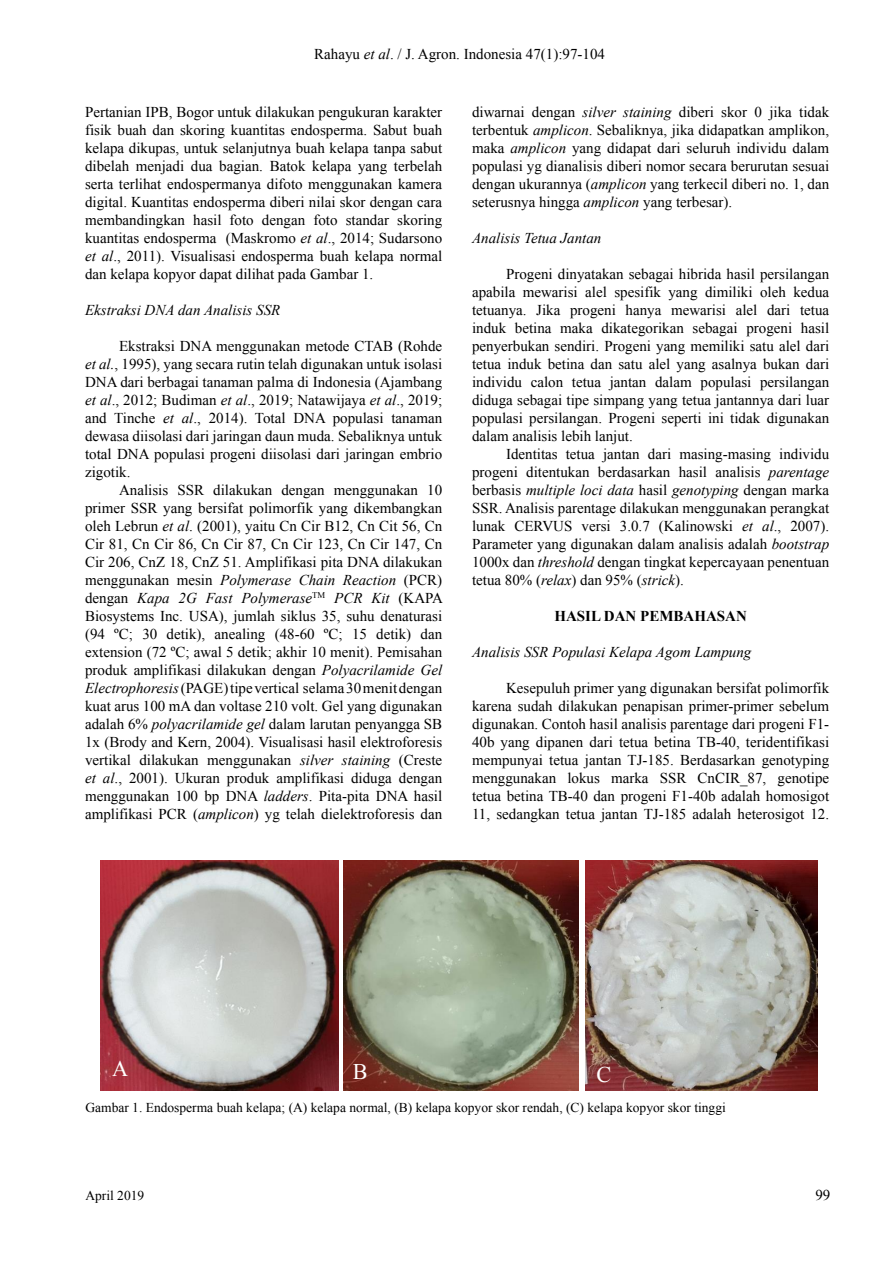
<style>
.page{position:relative;width:893px;height:1263px;background:#fff}
.page>*{position:absolute;margin:0;border:0;box-sizing:border-box;transform-origin:0 0}
.t1{font:22.35px "Times New Roman";color:#fff}
.t2{font:15px/18px "Times New Roman";color:#000;text-align:justify}
.t3{font:italic 15px "Times New Roman";color:#000}
.t4{font:700 15px "Times New Roman";color:#000}
.t5{font:13.5px "Times New Roman";color:#000}
.s1{font-style:italic}
</style>
<div class="page">
<svg style="left:100px;top:860px;width:717px;height:231px"></svg>
<img style="left:100px;top:861px;width:238px;height:230px">
<img style="left:344px;top:860px;width:234px;height:231px">
<img style="left:586px;top:861px;width:231px;height:230px">
<p class="t2" style="left:314px;top:45px;width:292px">Rahayu <span class="s1">et al</span>. / J. Agron. Indonesia 47(1):97-104</p>
<p class="t2" style="left:85px;top:102px;width:359px">Pertanian IPB, Bogor untuk dilakukan pengukuran karakter fisik buah dan skoring kuantitas endosperma. Sabut buah kelapa dikupas, untuk selanjutnya buah kelapa tanpa sabut dibelah menjadi dua bagian. Batok kelapa yang terbelah serta terlihat endospermanya difoto menggunakan kamera digital. Kuantitas endosperma diberi nilai skor dengan cara membandingkan hasil foto dengan foto standar skoring kuantitas endosperma (Maskromo <span class="s1">et al</span>., 2014; Sudarsono <span class="s1">et al</span>., 2011). Visualisasi endosperma buah kelapa normal dan kelapa kopyor dapat dilihat pada Gambar 1.</p>
<p class="t3" style="left:85px;top:299px;width:197px">Ekstraksi DNA dan Analisis SSR</p>
<p class="t2" style="left:85px;top:336px;width:359px;text-indent:34px">Ekstraksi DNA menggunakan metode CTAB (Rohde <span class="s1">et al.</span>, 1995), yang secara rutin telah digunakan untuk isolasi DNA dari berbagai tanaman palma di Indonesia (Ajambang <span class="s1">et al</span>., 2012; Budiman <span class="s1">et al</span>., 2019; Natawijaya <span class="s1">et al</span>., 2019; and Tinche <span class="s1">et al</span>., 2014). Total DNA populasi tanaman dewasa diisolasi dari jaringan daun muda. Sebaliknya untuk total DNA populasi progeni diisolasi dari jaringan embrio zigotik.</p>
<p class="t2" style="left:85px;top:480px;width:359px;text-indent:34px">Analisis SSR dilakukan dengan menggunakan 10 primer SSR yang bersifat polimorfik yang dikembangkan oleh Lebrun <span class="s1">et al</span>. (2001), yaitu Cn Cir B12, Cn Cit 56, Cn Cir 81, Cn Cir 86, Cn Cir 87, Cn Cir 123, Cn Cir 147, Cn Cir 206, CnZ 18, CnZ 51. Amplifikasi pita DNA dilakukan menggunakan mesin <span class="s1">Polymerase Chain Reaction</span> (PCR) dengan <span class="s1">Kapa 2G Fast Polymerase</span><sup>TM</sup> <span class="s1">PCR Kit</span> (KAPA Biosystems Inc. USA), jumlah siklus 35, suhu denaturasi (94 ºC; 30 detik), anealing (48-60 ºC; 15 detik) dan extension (72 ºC; awal 5 detik; akhir 10 menit). Pemisahan produk amplifikasi dilakukan dengan <span class="s1">Polyacrilamide Gel Electrophoresis</span> (PAGE) tipe vertical selama 30 menit dengan kuat arus 100 mA dan voltase 210 volt. Gel yang digunakan adalah 6% <span class="s1">polyacrilamide gel</span> dalam larutan penyangga SB 1x (Brody and Kern, 2004). Visualisasi hasil elektroforesis vertikal dilakukan menggunakan <span class="s1">silver staining</span> (Creste <span class="s1">et al</span>., 2001). Ukuran produk amplifikasi diduga dengan menggunakan 100 bp DNA <span class="s1">ladders</span>. Pita-pita DNA hasil amplifikasi PCR (<span class="s1">amplicon</span>) yg telah dielektroforesis dan</p>
<p class="t2" style="left:472px;top:102px;width:359px">diwarnai dengan <span class="s1">silver staining</span> diberi skor 0 jika tidak terbentuk <span class="s1">amplicon</span>. Sebaliknya, jika didapatkan amplikon, maka <span class="s1">amplicon</span> yang didapat dari seluruh individu dalam populasi yg dianalisis diberi nomor secara berurutan sesuai dengan ukurannya (<span class="s1">amplicon</span> yang terkecil diberi no. 1, dan seterusnya hingga <span class="s1">amplicon</span> yang terbesar).</p>
<p class="t3" style="left:472px;top:227px;width:131px">Analisis Tetua Jantan</p>
<p class="t2" style="left:472px;top:264px;width:359px;text-indent:34px">Progeni dinyatakan sebagai hibrida hasil persilangan apabila mewarisi alel spesifik yang dimiliki oleh kedua tetuanya. Jika progeni hanya mewarisi alel dari tetua induk betina maka dikategorikan sebagai progeni hasil penyerbukan sendiri. Progeni yang memiliki satu alel dari tetua induk betina dan satu alel yang asalnya bukan dari individu calon tetua jantan dalam populasi persilangan diduga sebagai tipe simpang yang tetua jantannya dari luar populasi persilangan. Progeni seperti ini tidak digunakan dalam analisis lebih lanjut.</p>
<p class="t2" style="left:472px;top:444px;width:359px;text-indent:34px">Identitas tetua jantan dari masing-masing individu progeni ditentukan berdasarkan hasil analisis <span class="s1">parentage </span>berbasis <span class="s1">multiple loci data</span> hasil <span class="s1">genotyping</span> dengan marka SSR. Analisis parentage dilakukan menggunakan perangkat lunak CERVUS versi 3.0.7 (Kalinowski <span class="s1">et al</span>., 2007).<br>Parameter yang digunakan dalam analisis adalah <span class="s1">bootstrap </span>1000x dan <span class="s1">threshold</span> dengan tingkat kepercayaan penentuan tetua 80% (<span class="s1">relax</span>) dan 95% (<span class="s1">strick</span>).</p>
<p class="t4" style="left:554px;top:605px;width:194px">HASIL DAN PEMBAHASAN</p>
<p class="t3" style="left:472px;top:641px;width:281px">Analisis SSR Populasi Kelapa Agom Lampung</p>
<p class="t2" style="left:472px;top:678px;width:359px;text-indent:34px">Kesepuluh primer yang digunakan bersifat polimorfik karena sudah dilakukan penapisan primer-primer sebelum digunakan. Contoh hasil analisis parentage dari progeni F1- 40b yang dipanen dari tetua betina TB-40, teridentifikasi mempunyai tetua jantan TJ-185. Berdasarkan genotyping menggunakan lokus marka SSR CnCIR_87, genotipe tetua betina TB-40 dan progeni F1-40b adalah homosigot 11, sedangkan tetua jantan TJ-185 adalah heterosigot 12.</p>
<h1 class="t1" style="left:112px;top:1054px;width:18px">A</h1>
<h1 class="t1" style="left:353px;top:1056px;width:16px">B</h1>
<h1 class="t1" style="left:597px;top:1059px;width:16px">C</h1>
<p class="t5" style="left:85px;top:1098px;width:642px">Gambar 1. Endosperma buah kelapa; (A) kelapa normal, (B) kelapa kopyor skor rendah, (C) kelapa kopyor skor tinggi</p>
<p class="t5" style="left:85px;top:1186px;width:60px">April 2019</p>
<p class="t2" style="left:815px;top:1185px;width:16px">99</p>
</div>
